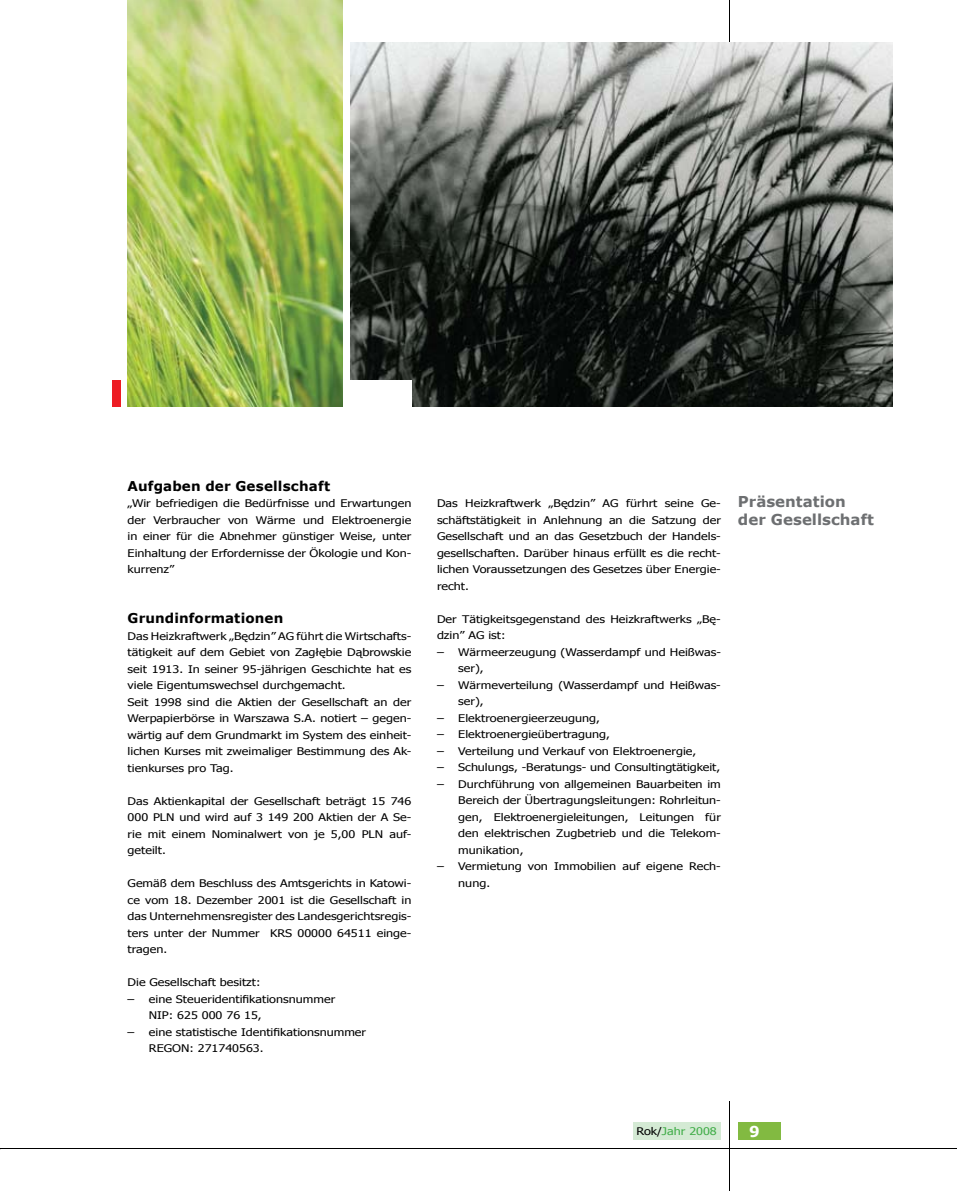
<style>
.page{position:relative;width:957px;height:1191px;background:#fff}
.page>*{position:absolute;margin:0;border:0;box-sizing:border-box;transform-origin:0 0}
.t1{font:700 15px/18px "Verdana";color:#6d6f71}
.t2{font:700 15px "Verdana";color:#fff}
.t3{font:700 13.5px "Verdana";letter-spacing:.01em;color:#000}
.t4{font:10.5px/16.5px "Tahoma";color:#000;scale:1.2 1}
.t5{font:10.5px "Tahoma";color:#41ad49;scale:1.2 1}
.s1{color:#000}
</style>
<div class="page">
<div style="left:633px;top:1123px;width:88px;height:17px;background:#d4ead4"></div>
<div style="left:738px;top:1123px;width:43px;height:17px;background:#82ba41"></div>
<hr style="left:0;top:1148px;width:957px;height:1px;background:#000">
<hr style="left:729px;top:1101px;width:1px;height:90px;background:#000">
<hr style="left:729px;top:0;width:1px;height:407px;background:#000">
<img style="left:128px;top:0;width:214px;height:407px">
<img style="left:350px;top:43px;width:542px;height:364px">
<div style="left:344px;top:380px;width:67px;height:49px;background:#fff"></div>
<div style="left:113px;top:380px;width:8px;height:27px;background:#ed1c24"></div>
<p class="t3" style="left:128px;top:477px;width:204px">Aufgaben der Gesellschaft</p>
<p class="t4" style="left:128px;top:495px;width:238px;text-align:justify">„Wir befriedigen die Bedürfnisse und Erwartungen der Verbraucher von Wärme und Elektroenergie in einer für die Abnehmer günstiger Weise, unter Einhaltung der Erfordernisse der Ökologie und Kon&shy;kurrenz”</p>
<p class="t3" style="left:128px;top:609px;width:157px">Grundinformationen</p>
<p class="t4" style="left:128px;top:627px;width:238px">Das Heizkraftwerk „Będzin” AG führt die Wirtschafts&shy;tätigkeit auf dem Gebiet von Zagłębie Dąbrowskie seit 1913. In seiner 95-jährigen Geschichte hat es viele Eigentumswechsel durchgemacht.<br>Seit 1998 sind die Aktien der Gesellschaft an der Werpapierbörse in Warszawa S.A. notiert – gegen&shy;wärtig auf dem Grundmarkt im System des einheit&shy;lichen Kurses mit zweimaliger Bestimmung des Ak&shy;tienkurses pro Tag.</p>
<p class="t4" style="left:128px;top:792px;width:238px;text-align:justify">Das Aktienkapital der Gesellschaft beträgt 15 746<br>000 PLN und wird auf 3 149 200 Aktien der A Se&shy;rie mit einem Nominalwert von je 5,00 PLN auf&shy;geteilt.</p>
<p class="t4" style="left:128px;top:874px;width:238px;text-align:justify">Gemäß dem Beschluss des Amtsgerichts in Katowi&shy;ce vom 18. Dezember 2001 ist die Gesellschaft in das Unternehmensregister des Landesgerichtsregis&shy;ters unter der Nummer KRS 00000 64511 einge&shy;tragen.</p>
<p class="t4" style="left:128px;top:973px;width:112px">Die Gesellschaft besitzt:</p>
<p class="t4" style="left:149px;top:990px;width:157px;text-indent:-21px">– eine Steueridentifikationsnummer<br>NIP: 625 000 76 15,</p>
<p class="t4" style="left:149px;top:1023px;width:182px;text-indent:-21px">– eine statistische Identifikationsnummer<br>REGON: 271740563.</p>
<p class="t4" style="left:437px;top:494px;width:238px;text-align:justify">Das Heizkraftwerk „Będzin” AG fürhrt seine Ge&shy;schäftstätigkeit in Anlehnung an die Satzung der Gesellschaft und an das Gesetzbuch der Handels&shy;gesellschaften. Darüber hinaus erfüllt es die recht&shy;lichen Voraussetzungen des Gesetzes über Energie&shy;recht.</p>
<p class="t4" style="left:437px;top:610px;width:238px">Der Tätigkeitsgegenstand des Heizkraftwerks „Bę&shy;dzin” AG ist:</p>
<p class="t4" style="left:458px;top:643px;width:220px;text-indent:-21px">– Wärmeerzeugung (Wasserdampf und Heißwas&shy;ser),</p>
<p class="t4" style="left:458px;top:676px;width:220px;text-indent:-21px">– Wärmeverteilung (Wasserdampf und Heißwas&shy;ser),</p>
<p class="t4" style="left:437px;top:709px;width:137px">– Elektroenergieerzeugung,</p>
<p class="t4" style="left:437px;top:725px;width:146px">– Elektroenergieübertragung,</p>
<p class="t4" style="left:437px;top:742px;width:218px">– Verteilung und Verkauf von Elektroenergie,</p>
<p class="t4" style="left:437px;top:758px;width:237px">– Schulungs, -Beratungs- und Consultingtätigkeit,</p>
<p class="t4" style="left:458px;top:775px;width:220px;text-align:justify;text-indent:-21px">– Durchführung von allgemeinen Bauarbeiten im Bereich der Übertragungsleitungen: Rohrleitun&shy;gen, Elektroenergieleitungen, Leitungen für den elektrischen Zugbetrieb und die Telekom&shy;munikation,</p>
<p class="t4" style="left:458px;top:857px;width:220px;text-indent:-21px">– Vermietung von Immobilien auf eigene Rech&shy;nung.</p>
<h1 class="t1" style="left:738px;top:492px;width:137px">Präsentation der Gesellschaft</h1>
<p class="t5" style="left:636px;top:1124px;width:68px"><span class="s1">Rok/</span>Jahr 2008</p>
<h1 class="t2" style="left:749px;top:1121px;width:12px">9</h1>
</div>
